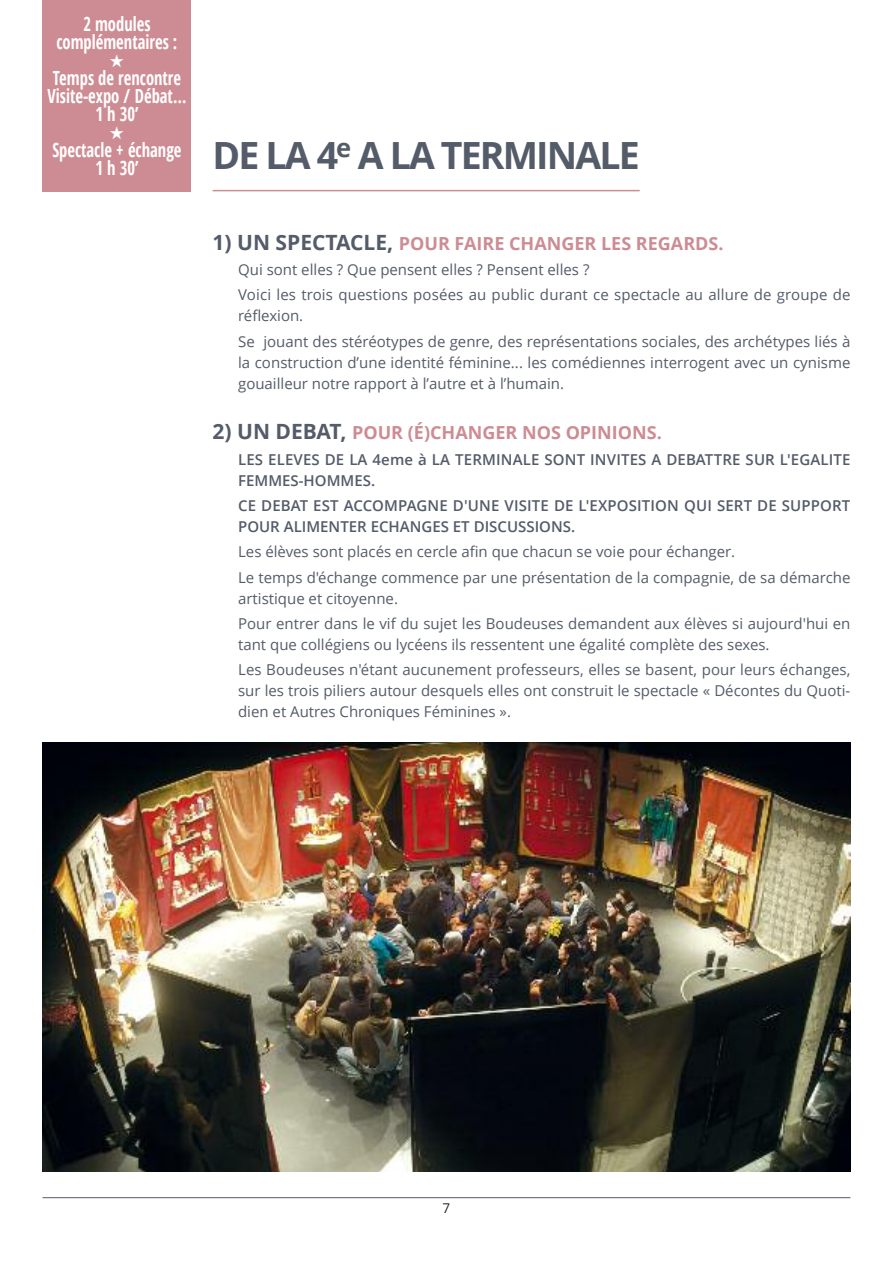
<style>
.page{position:relative;width:893px;height:1263px;background:#fff}
.page>*{position:absolute;margin:0;border:0;box-sizing:border-box;transform-origin:0 0}
.t1{font:700 37.5px "Open Sans";letter-spacing:-.05em;color:#545b69}
.t2{font:700 condensed 19.5px/18px "Open Sans";color:#fff;text-align:center;scale:.85 1}
.t3{font:700 18px "Open Sans";color:#cd8c93}
.t4{font:15px/25.2px "Open Sans";color:#545b69}
.t5{font:600 15px/21px "Open Sans";letter-spacing:.01em;color:#545b69}
.t6{font:13.5px "Open Sans";color:#272627}
.s1{font-size:21px;color:#545b69}
</style>
<div class="page">
<hr style="left:43px;top:1197px;width:807px;height:1px;background:#545b69">
<hr style="left:213px;top:190px;width:427px;height:1px;background:#cd8c93">
<div style="left:43px;top:0;width:148px;height:191px;background:#cd8c93"></div>
<img style="left:43px;top:743px;width:807px;height:429px">
<h2 class="t2" style="left:56px;top:14px;width:144px">2 modules complémentaires :</h2>
<h2 class="t2" style="left:47px;top:68px;width:165px">Temps de rencontre<br>Visite-expo / Débat…<br>1 h 30’</h2>
<h2 class="t2" style="left:52px;top:140px;width:154px">Spectacle + échange<br>1 h 30’</h2>
<h1 class="t1" style="left:213px;top:129px;width:429px">DE LA 4<sup>e</sup> A LA TERMINALE</h1>
<p class="t3" style="left:213px;top:231px;width:512px"><span class="s1">1) UN SPECTACLE,</span> POUR FAIRE CHANGER LES REGARDS.</p>
<p class="t4" style="left:238px;top:257px;width:614px">Qui sont elles ? Que pensent elles ? Pensent elles ?<br>Voici les trois questions posées au public durant ce spectacle au allure de groupe de</p>
<p class="t4" style="left:238px;top:303px;width:614px">réflexion.<br>Se jouant des stéréotypes de genre, des représentations sociales, des archétypes liés à</p>
<p class="t4" style="left:238px;top:351px;width:614px;line-height:21px">la construction d’une identité féminine... les comédiennes interrogent avec un cynisme gouailleur notre rapport à l’autre et à l’humain.</p>
<p class="t3" style="left:213px;top:420px;width:451px"><span class="s1">2) UN DEBAT,</span> POUR (É)CHANGER NOS OPINIONS.</p>
<p class="t5" style="left:238px;top:448px;width:614px">LES ELEVES DE LA 4eme à LA TERMINALE SONT INVITES A DEBATTRE SUR L'EGALITE<br>FEMMES-HOMMES.</p>
<p class="t5" style="left:238px;top:495px;width:614px">CE DEBAT EST ACCOMPAGNE D'UNE VISITE DE L'EXPOSITION QUI SERT DE SUPPORT<br>POUR ALIMENTER ECHANGES ET DISCUSSIONS.</p>
<p class="t4" style="left:238px;top:539px;width:614px">Les élèves sont placés en cercle afin que chacun se voie pour échanger.<br>Le temps d'échange commence par une présentation de la compagnie, de sa démarche</p>
<p class="t4" style="left:238px;top:585px;width:614px">artistique et citoyenne.<br>Pour entrer dans le vif du sujet les Boudeuses demandent aux élèves si aujourd'hui en</p>
<p class="t4" style="left:238px;top:631px;width:614px">tant que collégiens ou lycéens ils ressentent une égalité complète des sexes.<br>Les Boudeuses n'étant aucunement professeurs, elles se basent, pour leurs échanges,</p>
<p class="t4" style="left:238px;top:680px;width:614px;line-height:21px">sur les trois piliers autour desquels elles ont construit le spectacle « Décontes du Quoti&shy;dien et Autres Chroniques Féminines ».</p>
<p class="t6" style="left:443px;top:1198px;width:9px">7</p>
</div>
